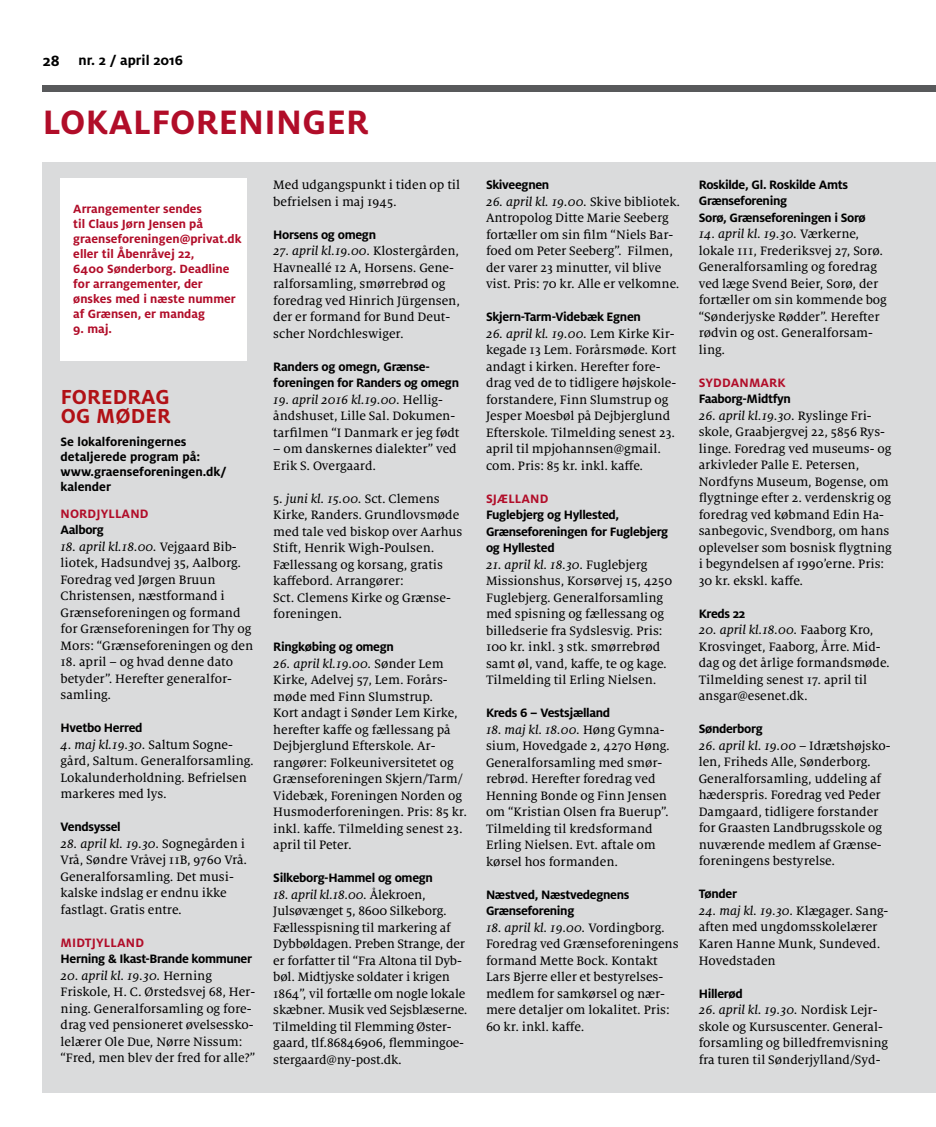
<style>
.page{position:relative;width:936px;height:1127px;background:#fff}
.page>*{position:absolute;margin:0;border:0;box-sizing:border-box;transform-origin:0 0}
.t1{font:700 37.5px "Milo OT";letter-spacing:.01em;color:#b10d29}
.t2{font:700 22.5px/19.5px "Milo OT";letter-spacing:.01em;color:#b11116}
.t3{font:700 15px "Milo OT";color:#000}
.t4{font:13.5px/16.5px "Milo Serif OT Text";color:#000}
.t5{font:13.5px "Milo Serif OT Text Ita";color:#000}
.t6{font:700 13.5px/16.5px "Milo OT";letter-spacing:-.025em;color:#000}
.t7{font:700 13.5px/15px "Milo OT";color:#000}
.t8{font:700 13.5px "Milo OT";letter-spacing:.01em;color:#b10d29}
.t9{font:700 13.2px/15px "Milo OT";color:#b10d29}
.s1{font-size:16.5px}
.s2{font-family:"Milo Serif OT Text"}
</style>
<div class="page">
<div style="left:43px;top:162px;width:892px;height:931px;background:#dadbdc"></div>
<div style="left:43px;top:85px;width:892px;height:7px;background:#58595b"></div>
<div style="left:61px;top:179px;width:186px;height:182px;background:#fff"></div>
<p class="t3" style="left:43px;top:52px;width:142px"><span class="s1">28</span> nr. 2 / april 2016</p>
<h1 class="t1" style="left:43px;top:101px;width:327px">LOKALFORENINGER</h1>
<p class="t9" style="left:73px;top:201px;width:170px">Arrangementer sendes<br>til Claus Jørn Jensen på graenseforeningen@privat.dk eller til Åbenråvej 22,<br>6400 Sønderborg. Deadline for arrangementer, der ønskes med i næste nummer af Grænsen, er mandag</p>
<p class="t9" style="left:73px;top:321px;width:40px">9. maj.</p>
<h2 class="t2" style="left:61px;top:387px;width:112px">FOREDRAG<br>OG MØDER</h2>
<p class="t7" style="left:61px;top:434px;width:167px">Se lokalforeningernes detaljerede program på: www.graenseforeningen.dk/ kalender</p>
<p class="t8" style="left:61px;top:506px;width:89px">NORDJYLLAND</p>
<p class="t6" style="left:61px;top:521px;width:45px">Aalborg</p>
<p class="t5" style="left:61px;top:539px;width:178px">18. april kl.18.00. <span class="s2">Vejgaard Bib-</span></p>
<p class="t4" style="left:61px;top:555px;width:194px">liotek, Hadsundvej 35, Aalborg.<br>Foredrag ved Jørgen Bruun<br>Christensen, næstformand i<br>Grænseforeningen og formand for Grænseforeningen for Thy og<br>Mors: “Grænseforeningen og den</p>
<p class="t4" style="left:61px;top:654px;width:174px;text-align:justify">18. april – og hvad denne dato betyder”. Herefter generalfor&shy;samling.</p>
<p class="t6" style="left:61px;top:719px;width:83px">Hvetbo Herred</p>
<p class="t5" style="left:61px;top:737px;width:174px">4. maj kl.19.30. <span class="s2">Saltum Sogne-</span></p>
<p class="t4" style="left:61px;top:753px;width:195px">gård, Saltum. Generalforsamling.<br>Lokalunderholdning. Befrielsen markeres med lys.</p>
<p class="t6" style="left:61px;top:818px;width:62px">Vendsyssel</p>
<p class="t5" style="left:61px;top:836px;width:186px">28. april kl. 19.30. <span class="s2">Sognegården i</span></p>
<p class="t4" style="left:61px;top:852px;width:188px">Vrå, Søndre Vråvej 11B, 9760 Vrå.<br>Generalforsamling. Det musi&shy;kalske indslag er endnu ikke fastlagt. Gratis entre.</p>
<p class="t8" style="left:61px;top:935px;width:85px">MIDTJYLLAND</p>
<p class="t6" style="left:61px;top:950px;width:193px">Herning &amp; Ikast-Brande kommuner</p>
<p class="t5" style="left:61px;top:968px;width:153px">20. april kl. 19.30. <span class="s2">Herning</span></p>
<p class="t4" style="left:61px;top:984px;width:196px">Friskole, H. C. Ørstedsvej 68, Her&shy;ning. Generalforsamling og fore&shy;drag ved pensioneret øvelsessko&shy;lelærer Ole Due, Nørre Nissum: “Fred, men blev der fred for alle?”</p>
<p class="t4" style="left:273px;top:177px;width:188px">Med udgangspunkt i tiden op til befrielsen i maj 1945.</p>
<p class="t6" style="left:273px;top:226px;width:104px">Horsens og omegn</p>
<p class="t5" style="left:273px;top:244px;width:187px">27. april kl.19.00. <span class="s2">Klostergården,</span></p>
<p class="t4" style="left:273px;top:259px;width:188px">Havneallé 12 A, Horsens. Gene&shy;ralforsamling, smørrebrød og foredrag ved Hinrich Jürgensen, der er formand for Bund Deut&shy;scher Nordchleswiger.</p>
<p class="t6" style="left:273px;top:358px;width:187px">Randers og omegn, Grænse&shy;foreningen for Randers og omegn</p>
<p class="t5" style="left:273px;top:392px;width:171px">19. april 2016 kl.19.00. <span class="s2">Hellig-</span></p>
<p class="t4" style="left:273px;top:408px;width:188px">åndshuset, Lille Sal. Dokumen&shy;tarfilmen “I Danmark er jeg født</p>
<p class="t4" style="left:273px;top:441px;width:185px">– om danskernes dialekter” ved<br>Erik S. Overgaard.</p>
<p class="t5" style="left:273px;top:491px;width:168px"><span class="s2">5</span>. juni kl. 15.00. <span class="s2">Sct. Clemens</span></p>
<p class="t4" style="left:273px;top:507px;width:191px">Kirke, Randers. Grundlovsmøde med tale ved biskop over Aarhus<br>Stift, Henrik Wigh-Poulsen.<br>Fællessang og korsang, gratis kaffebord. Arrangører:<br>Sct. Clemens Kirke og Grænse&shy;foreningen.</p>
<p class="t6" style="left:273px;top:639px;width:122px">Ringkøbing og omegn</p>
<p class="t5" style="left:273px;top:656px;width:172px">26. april kl.19.00. <span class="s2">Sønder Lem</span></p>
<p class="t4" style="left:273px;top:672px;width:195px">Kirke, Adelvej 57, Lem. Forårs&shy;møde med Finn Slumstrup.<br>Kort andagt i Sønder Lem Kirke, herefter kaffe og fællessang på<br>Dejbjerglund Efterskole. Ar&shy;rangører: Folkeuniversitetet og<br>Grænseforeningen Skjern/Tarm/<br>Videbæk, Foreningen Norden og<br>Husmoderforeningen. Pris: 85 kr. inkl. kaffe. Tilmelding senest 23. april til Peter.</p>
<p class="t6" style="left:273px;top:870px;width:161px">Silkeborg-Hammel og omegn</p>
<p class="t5" style="left:273px;top:887px;width:154px">18. april kl.18.00. <span class="s2">Ålekroen,</span></p>
<p class="t4" style="left:273px;top:903px;width:196px">Julsøvænget 5, 8600 Silkeborg.<br>Fællesspisning til markering af Dybbøldagen. Preben Strange, der er forfatter til “Fra Altona til Dyb&shy;bøl. Midtjyske soldater i krigen 1864”, vil fortælle om nogle lokale skæbner. Musik ved Sejsblæserne.<br>Tilmelding til Flemming Øster&shy;gaard, tlf.86846906, flemmingoe&shy;stergaard@ny-post.dk.</p>
<p class="t6" style="left:486px;top:177px;width:65px">Skiveegnen</p>
<p class="t5" style="left:486px;top:194px;width:196px">26. april kl. 19.00. <span class="s2">Skive bibliotek.</span></p>
<p class="t4" style="left:486px;top:210px;width:195px">Antropolog Ditte Marie Seeberg fortæller om sin film “Niels Bar&shy;foed om Peter Seeberg”. Filmen, der varer 23 minutter, vil blive vist. Pris: 70 kr. Alle er velkomne.</p>
<p class="t6" style="left:486px;top:309px;width:156px">Skjern-Tarm-Videbæk Egnen</p>
<p class="t5" style="left:486px;top:326px;width:190px">26. april kl. 19.00. <span class="s2">Lem Kirke Kir-</span></p>
<p class="t4" style="left:486px;top:342px;width:192px">kegade 13 Lem. Forårsmøde. Kort andagt i kirken. Herefter fore&shy;drag ved de to tidligere højskole&shy;forstandere, Finn Slumstrup og<br>Jesper Moesbøl på Dejbjerglund<br>Efterskole. Tilmelding senest 23. april til mpjohannsen@gmail. com. Pris: 85 kr. inkl. kaffe.</p>
<p class="t8" style="left:486px;top:491px;width:64px">SJÆLLAND</p>
<p class="t6" style="left:486px;top:507px;width:184px">Fuglebjerg og Hyllested,<br>Grænseforeningen for Fuglebjerg og Hyllested</p>
<p class="t5" style="left:486px;top:557px;width:163px">21. april kl. 18.30. <span class="s2">Fuglebjerg</span></p>
<p class="t4" style="left:486px;top:573px;width:188px">Missionshus, Korsørvej 15, 4250<br>Fuglebjerg. Generalforsamling med spisning og fællessang og billedserie fra Sydslesvig. Pris:<br>100 kr. inkl. 3 stk. smørrebrød samt øl, vand, kaffe, te og kage.<br>Tilmelding til Erling Nielsen.</p>
<p class="t6" style="left:486px;top:705px;width:126px">Kreds 6 – Vestsjælland</p>
<p class="t5" style="left:486px;top:722px;width:180px">18. maj kl. 18.00. <span class="s2">Høng Gymna-</span></p>
<p class="t4" style="left:486px;top:738px;width:185px">sium, Hovedgade 2, 4270 Høng.<br>Generalforsamling med smør&shy;rebrød. Herefter foredrag ved<br>Henning Bonde og Finn Jensen om “Kristian Olsen fra Buerup”.<br>Tilmelding til kredsformand<br>Erling Nielsen. Evt. aftale om kørsel hos formanden.</p>
<p class="t6" style="left:486px;top:886px;width:145px">Næstved, Næstvedegnens<br>Grænseforening</p>
<p class="t5" style="left:486px;top:920px;width:180px">18. april kl. 19.00. <span class="s2">Vordingborg.</span></p>
<p class="t4" style="left:486px;top:936px;width:194px">Foredrag ved Grænseforeningens formand Mette Bock. Kontakt<br>Lars Bjerre eller et bestyrelses&shy;medlem for samkørsel og nær&shy;mere detaljer om lokalitet. Pris:<br>60 kr. inkl. kaffe.</p>
<p class="t6" style="left:698px;top:176px;width:169px">Roskilde, Gl. Roskilde Amts<br>Grænseforening<br>Sorø, Grænseforeningen i Sorø</p>
<p class="t5" style="left:698px;top:227px;width:162px">14. april kl. 19.30. <span class="s2">Værkerne,</span></p>
<p class="t4" style="left:698px;top:243px;width:190px">lokale 111, Frederiksvej 27, Sorø.<br>Generalforsamling og foredrag ved læge Svend Beier, Sorø, der fortæller om sin kommende bog “Sønderjyske Rødder”. Herefter rødvin og ost. Generalforsam&shy;ling.</p>
<p class="t8" style="left:698px;top:375px;width:88px">SYDDANMARK</p>
<p class="t6" style="left:698px;top:391px;width:94px">Faaborg-Midtfyn</p>
<p class="t5" style="left:698px;top:408px;width:174px">26. april kl.19.30. <span class="s2">Ryslinge Fri-</span></p>
<p class="t4" style="left:698px;top:424px;width:195px">skole, Graabjergvej 22, 5856 Rys&shy;linge. Foredrag ved museums- og arkivleder Palle E. Petersen,<br>Nordfyns Museum, Bogense, om flygtninge efter 2. verdenskrig og foredrag ved købmand Edin Ha&shy;sanbegovic, Svendborg, om hans oplevelser som bosnisk flygtning i begyndelsen af 1990’erne. Pris:<br>30 kr. ekskl. kaffe.</p>
<p class="t6" style="left:698px;top:605px;width:48px">Kreds 22</p>
<p class="t5" style="left:698px;top:623px;width:176px">20. april kl.18.00. <span class="s2">Faaborg Kro,</span></p>
<p class="t4" style="left:698px;top:639px;width:193px">Krosvinget, Faaborg, Årre. Mid&shy;dag og det årlige formandsmøde.<br>Tilmelding senest 17. april til ansgar@esenet.dk.</p>
<p class="t6" style="left:698px;top:721px;width:66px">Sønderborg</p>
<p class="t5" style="left:698px;top:738px;width:193px">26. april kl. 19.00 <span class="s2">– Idrætshøjsko-</span></p>
<p class="t4" style="left:698px;top:754px;width:185px">len, Friheds Alle, Sønderborg.<br>Generalforsamling, uddeling af hæderspris. Foredrag ved Peder<br>Damgaard, tidligere forstander for Graasten Landbrugsskole og nuværende medlem af Grænse&shy;foreningens bestyrelse.</p>
<p class="t6" style="left:698px;top:886px;width:40px">Tønder</p>
<p class="t5" style="left:698px;top:903px;width:191px">24. maj kl. 19.30. <span class="s2">Klægager. Sang-</span></p>
<p class="t4" style="left:698px;top:919px;width:183px">aften med ungdomsskolelærer<br>Karen Hanne Munk, Sundeved.<br>Hovedstaden</p>
<p class="t6" style="left:698px;top:985px;width:45px">Hillerød</p>
<p class="t5" style="left:698px;top:1002px;width:180px">26. april kl. 19.30. <span class="s2">Nordisk Lejr-</span></p>
<p class="t4" style="left:698px;top:1018px;width:191px">skole og Kursuscenter. General&shy;forsamling og billedfremvisning fra turen til Sønderjylland/Syd-</p>
</div>
